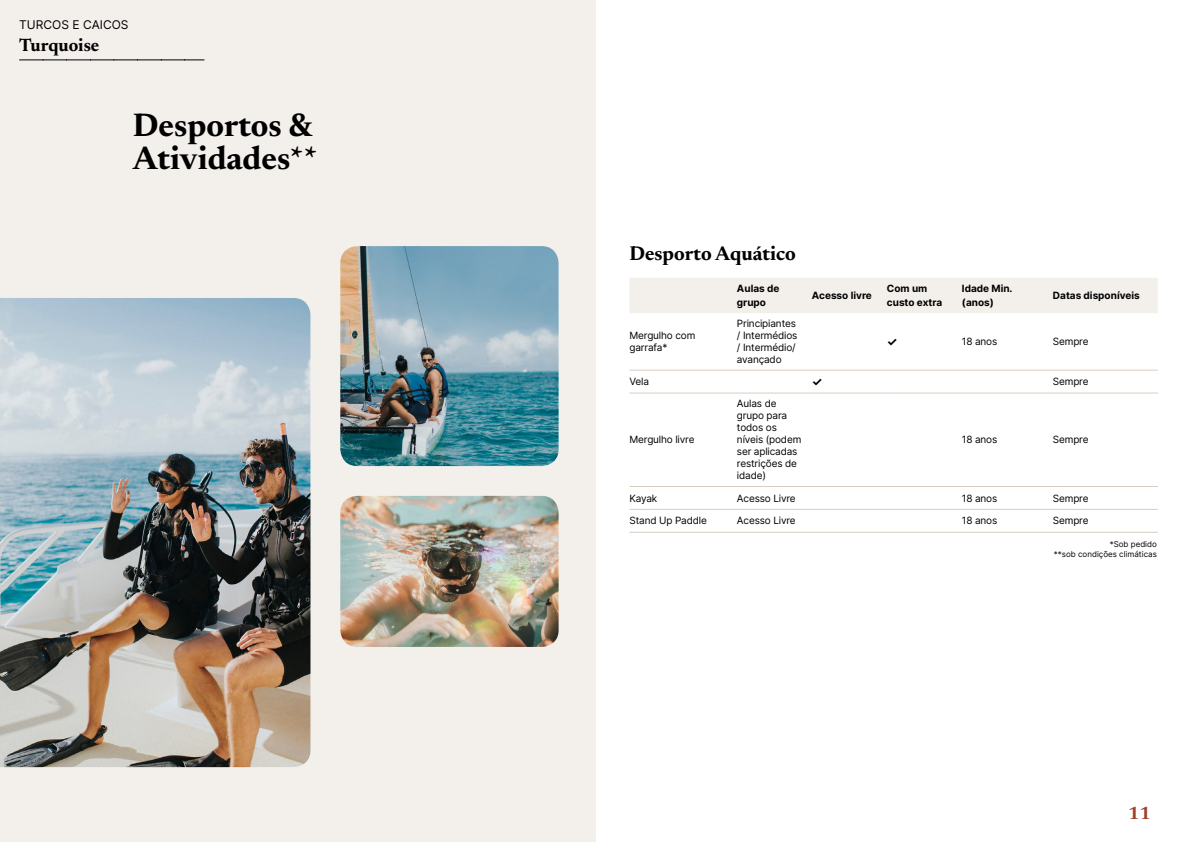
<style>
.page{position:relative;width:1191px;height:842px;background:#fff}
.page>*{position:absolute;margin:0;border:0;box-sizing:border-box;transform-origin:0 0}
.t1{font:700 33px/33px "Newsreader 24 pt";color:#000}
.t2{font:700 20px "Newsreader 24 pt";color:#000}
.t3{font:700 18px "Newsreader 24 pt";color:#000}
.t4{font:700 18px "Newsreader 24 pt";color:#9d432c}
.t5{font:12px "Inter";color:#000}
.t6{font:700 12px "Inter";color:#000}
.t7{font:10px/12px "Inter";letter-spacing:-.015em;color:#000}
.t8{font:700 10px/14px "Inter";color:#000}
.t9{font:8px/9.6px "Inter";color:#000;text-align:right}
</style>
<div class="page">
<div style="left:0;top:0;width:595px;height:842px;background:#f3f0ec"></div>
<img style="left:340px;top:246px;width:218px;height:220px">
<img style="left:0;top:298px;width:310px;height:469px">
<img style="left:340px;top:496px;width:218px;height:151px">
<svg style="left:20px;top:60px;width:184px;height:1px"></svg>
<div style="left:630px;top:278px;width:527px;height:35px;background:#f3f0ec"></div>
<hr style="left:629px;top:370px;width:108px;height:1px;background:#d7cdc1">
<hr style="left:737px;top:370px;width:75px;height:1px;background:#d7cdc1">
<hr style="left:812px;top:370px;width:75px;height:1px;background:#d7cdc1">
<hr style="left:887px;top:370px;width:75px;height:1px;background:#d7cdc1">
<hr style="left:962px;top:370px;width:91px;height:1px;background:#d7cdc1">
<hr style="left:1053px;top:370px;width:104px;height:1px;background:#d7cdc1">
<hr style="left:629px;top:392px;width:108px;height:1px;background:#d7cdc1">
<hr style="left:737px;top:392px;width:75px;height:1px;background:#d7cdc1">
<hr style="left:812px;top:392px;width:75px;height:1px;background:#d7cdc1">
<hr style="left:887px;top:392px;width:75px;height:1px;background:#d7cdc1">
<hr style="left:962px;top:392px;width:91px;height:1px;background:#d7cdc1">
<hr style="left:1053px;top:392px;width:104px;height:1px;background:#d7cdc1">
<hr style="left:629px;top:486px;width:108px;height:1px;background:#d7cdc1">
<hr style="left:737px;top:486px;width:75px;height:1px;background:#d7cdc1">
<hr style="left:812px;top:486px;width:75px;height:1px;background:#d7cdc1">
<hr style="left:887px;top:486px;width:75px;height:1px;background:#d7cdc1">
<hr style="left:962px;top:486px;width:91px;height:1px;background:#d7cdc1">
<hr style="left:1053px;top:486px;width:104px;height:1px;background:#d7cdc1">
<hr style="left:629px;top:509px;width:108px;height:1px;background:#d7cdc1">
<hr style="left:737px;top:509px;width:75px;height:1px;background:#d7cdc1">
<hr style="left:812px;top:509px;width:75px;height:1px;background:#d7cdc1">
<hr style="left:887px;top:509px;width:75px;height:1px;background:#d7cdc1">
<hr style="left:962px;top:509px;width:91px;height:1px;background:#d7cdc1">
<hr style="left:1053px;top:509px;width:104px;height:1px;background:#d7cdc1">
<hr style="left:629px;top:532px;width:108px;height:1px;background:#d7cdc1">
<hr style="left:737px;top:532px;width:75px;height:1px;background:#d7cdc1">
<hr style="left:812px;top:532px;width:75px;height:1px;background:#d7cdc1">
<hr style="left:887px;top:532px;width:75px;height:1px;background:#d7cdc1">
<hr style="left:962px;top:532px;width:91px;height:1px;background:#d7cdc1">
<hr style="left:1053px;top:532px;width:104px;height:1px;background:#d7cdc1">
<p class="t5" style="left:19px;top:15px;width:111px">TURCOS E CAICOS</p>
<h3 class="t3" style="left:19px;top:32px;width:82px">Turquoise</h3>
<h1 class="t1" style="left:133px;top:106px;width:186px">Desportos &amp;<br>Atividades**</h1>
<h2 class="t2" style="left:629px;top:239px;width:168px">Desporto Aquático</h2>
<p class="t8" style="left:737px;top:281px;width:44px">Aulas de grupo</p>
<p class="t8" style="left:812px;top:288px;width:61px">Acesso livre</p>
<p class="t8" style="left:887px;top:281px;width:57px">Com um custo extra</p>
<p class="t8" style="left:962px;top:281px;width:52px">Idade Min. (anos)</p>
<p class="t8" style="left:1053px;top:288px;width:88px">Datas disponíveis</p>
<p class="t7" style="left:629px;top:329px;width:67px">Mergulho com garrafa*</p>
<p class="t7" style="left:737px;top:317px;width:62px">Principiantes / Intermédios / Intermédio/ avançado</p>
<p class="t6" style="left:887px;top:333px;width:12px">✓</p>
<p class="t7" style="left:962px;top:335px;width:37px">18 anos</p>
<p class="t7" style="left:1053px;top:335px;width:37px">Sempre</p>
<p class="t7" style="left:629px;top:375px;width:21px">Vela</p>
<p class="t6" style="left:812px;top:373px;width:12px">✓</p>
<p class="t7" style="left:1053px;top:375px;width:37px">Sempre</p>
<p class="t7" style="left:629px;top:433px;width:66px">Mergulho livre</p>
<p class="t7" style="left:737px;top:397px;width:66px">Aulas de grupo para todos os níveis (podem ser aplicadas restrições de idade)</p>
<p class="t7" style="left:962px;top:433px;width:37px">18 anos</p>
<p class="t7" style="left:1053px;top:433px;width:37px">Sempre</p>
<p class="t7" style="left:629px;top:492px;width:29px">Kayak</p>
<p class="t7" style="left:737px;top:492px;width:60px">Acesso Livre</p>
<p class="t7" style="left:962px;top:492px;width:37px">18 anos</p>
<p class="t7" style="left:1053px;top:492px;width:37px">Sempre</p>
<p class="t7" style="left:629px;top:515px;width:79px">Stand Up Paddle</p>
<p class="t7" style="left:737px;top:515px;width:60px">Acesso Livre</p>
<p class="t7" style="left:962px;top:515px;width:37px">18 anos</p>
<p class="t7" style="left:1053px;top:515px;width:37px">Sempre</p>
<p class="t9" style="left:1054px;top:539px;width:104px">*Sob pedido<br>**sob condições climáticas</p>
<h3 class="t4" style="left:1128px;top:800px;width:24px">11</h3>
</div>
